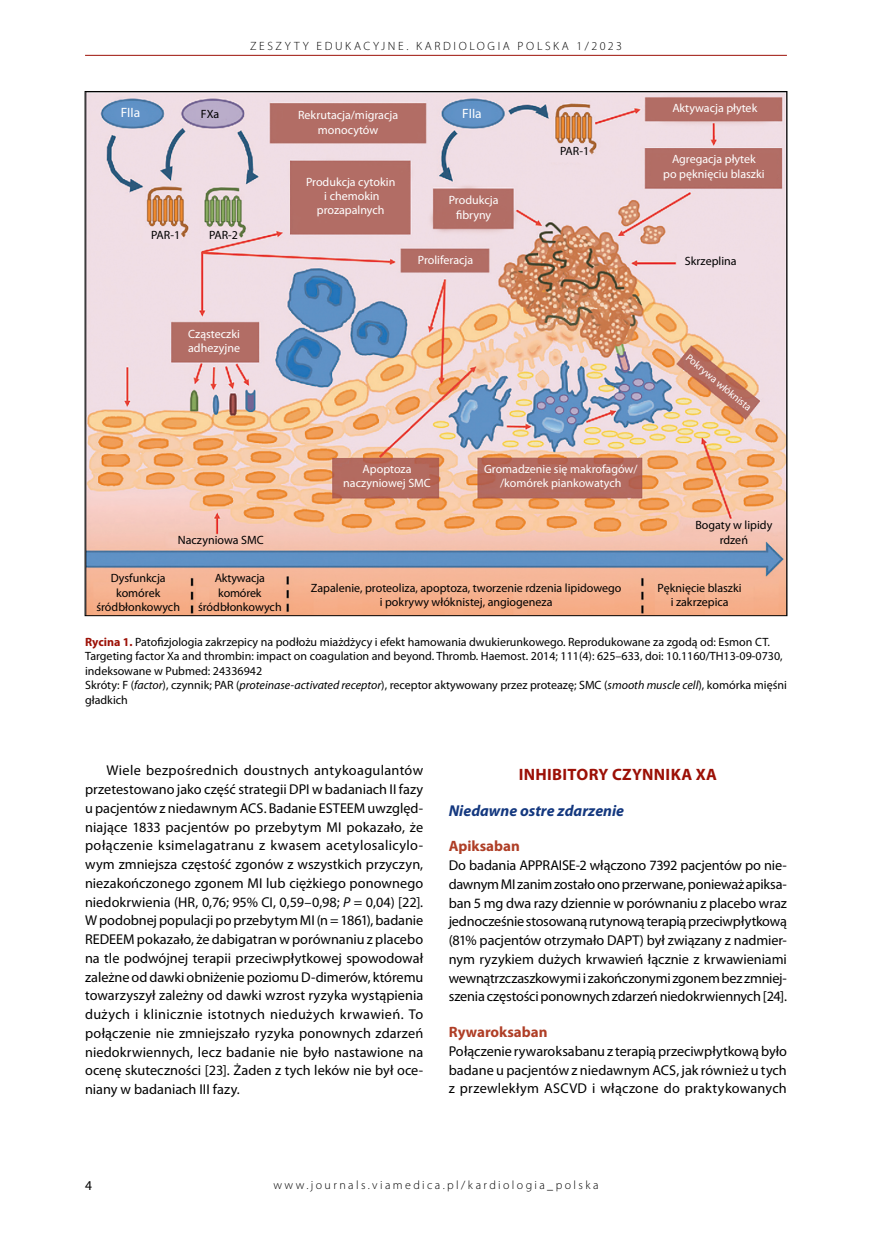
<style>
.page{position:relative;width:872px;height:1234px;background:#fff}
.page>*{position:absolute;margin:0;border:0;box-sizing:border-box;transform-origin:0 0}
.t1{font:700 16.5px "Myriad Pro";letter-spacing:.02em;color:#9c1006}
.t2{font:italic 700 15.75px "Myriad Pro";color:#14387f}
.t3{font:700 15px "Myriad Pro";color:#af3e26}
.t4{font:14.25px/18.8px "Myriad Pro";color:#000;text-align:justify}
.t5{font:13.5px "Myriad Pro";color:#fff}
.t6{font:13.5px "Myriad Pro";color:#000}
.t7{font:12px/14.4px "Myriad Pro";color:#000;text-align:center}
.t8{font:12px/14.4px "Myriad Pro";color:#fff;text-align:center}
.t9{font:300 12px "Myriad Pro";letter-spacing:.205em;color:#000}
.t10{font:10.5px "Myriad Pro";color:#fff}
.s1{font-weight:700;color:#9c1006}
.s2{font-style:italic}
</style>
<div class="page">
<hr style="left:85px;top:55px;width:702px;height:1px;background:#9c1006">
<img style="left:87px;top:93px;width:698px;height:521px">
<p class="t9" style="left:250px;top:39px;width:373px">ZESZYTY EDUKACYJNE. KARDIOLOGIA POLSKA 1/2023</p>
<p class="t5" style="left:121px;top:104px;width:21px">FIIa</p>
<p class="t7" style="left:201px;top:106px;width:20px">FXa</p>
<p class="t5" style="left:462px;top:105px;width:21px">FIIa</p>
<p class="t8" style="left:298px;top:108px;width:102px">Rekrutacja/migracja monocytów</p>
<p class="t7" style="left:151px;top:227px;width:31px">PAR-1</p>
<p class="t7" style="left:209px;top:227px;width:31px">PAR-2</p>
<p class="t8" style="left:188px;top:326px;width:53px;text-align:left">Cząsteczki adhezyjne</p>
<p class="t8" style="left:306px;top:174px;width:91px">Produkcja cytokin i chemokin prozapalnych</p>
<p class="t8" style="left:449px;top:193px;width:51px">Produkcja fibryny</p>
<p class="t8" style="left:418px;top:253px;width:57px">Proliferacja</p>
<p class="t7" style="left:560px;top:144px;width:31px">PAR-1</p>
<p class="t7" style="left:178px;top:532px;width:87px">Naczyniowa SMC</p>
<p class="t8" style="left:343px;top:461px;width:89px">Apoptoza naczyniowej SMC</p>
<p class="t8" style="left:484px;top:461px;width:155px">Gromadzenie się makrofagów/ /komórek piankowatych</p>
<p class="t8" style="left:672px;top:100px;width:86px">Aktywacja płytek</p>
<p class="t8" style="left:663px;top:152px;width:103px">Agregacja płytek<br>po pęknięciu blaszki</p>
<p class="t7" style="left:685px;top:254px;width:53px">Skrzeplina</p>
<p class="t10" style="left:691px;top:351px;width:84px;rotate:40deg">Pokrywa włóknista</p>
<p class="t7" style="left:695px;top:518px;width:78px">Bogaty w lipidy rdzeń</p>
<p class="t7" style="left:96px;top:570px;width:85px">Dysfunkcja komórek śródbłonkowych</p>
<p class="t7" style="left:198px;top:570px;width:85px">Aktywacja komórek śródbłonkowych</p>
<p class="t7" style="left:311px;top:580px;width:312px">Zapalenie, proteoliza, apoptoza, tworzenie rdzenia lipidowego i pokrywy włóknistej, angiogeneza</p>
<p class="t7" style="left:657px;top:580px;width:86px">Pęknięcie blaszki i zakrzepica</p>
<p class="t7" style="left:85px;top:634px;width:703px;text-align:left"><span class="s1">Rycina 1.</span> Patofizjologia zakrzepicy na podłożu miażdżycy i efekt hamowania dwukierunkowego. Reprodukowane za zgodą od: Esmon CT.<br>Targeting factor Xa and thrombin: impact on coagulation and beyond. Thromb. Haemost. 2014; 111(4): 625–633, doi: 10.1160/TH13-09-0730, indeksowane w Pubmed: 24336942<br>Skróty: F (<span class="s2">factor</span>), czynnik; PAR (<span class="s2">proteinase-activated receptor</span>), receptor aktywowany przez proteazę; SMC (<span class="s2">smooth muscle cell</span>), komórka mięśni gładkich</p>
<p class="t4" style="left:85px;top:760px;width:340px;text-indent:21px">Wiele bezpośrednich doustnych antykoagulantów przetestowano jako część strategii DPI w badaniach II fazy u pacjentów z niedawnym ACS. Badanie ESTEEM uwzględ&shy;niające 1833 pacjentów po przebytym MI pokazało, że połączenie ksimelagatranu z kwasem acetylosalicylo&shy;wym zmniejsza częstość zgonów z wszystkich przyczyn, niezakończonego zgonem MI lub ciężkiego ponownego niedokrwienia (HR, 0,76; 95% CI, 0,59–0,98; <span class="s2">P</span> = 0,04) [22].<br>W podobnej populacji po przebytym MI (n = 1861), badanie REDEEM pokazało, że dabigatran w porównaniu z placebo na tle podwójnej terapii przeciwpłytkowej spowodował zależne od dawki obniżenie poziomu D-dimerów, któremu towarzyszył zależny od dawki wzrost ryzyka wystąpienia dużych i klinicznie istotnych niedużych krwawień. To połączenie nie zmniejszało ryzyka ponownych zdarzeń niedokrwiennych, lecz badanie nie było nastawione na ocenę skuteczności [23]. Żaden z tych leków nie był oce&shy;niany w badaniach III fazy.</p>
<p class="t1" style="left:519px;top:763px;width:200px">INHIBITORY CZYNNIKA XA</p>
<p class="t2" style="left:449px;top:799px;width:177px">Niedawne ostre zdarzenie</p>
<p class="t3" style="left:449px;top:836px;width:73px">Apiksaban</p>
<p class="t4" style="left:449px;top:855px;width:340px">Do badania APPRAISE-2 włączono 7392 pacjentów po nie&shy;dawnym MI zanim zostało ono przerwane, ponieważ apiksa&shy;ban 5 mg dwa razy dziennie w porównaniu z placebo wraz jednocześnie stosowaną rutynową terapią przeciwpłytkową (81% pacjentów otrzymało DAPT) był związany z nadmier&shy;nym ryzykiem dużych krwawień łącznie z krwawieniami wewnątrzczaszkowymi i zakończonymi zgonem bez zmniej&shy;szenia częstości ponownych zdarzeń niedokrwiennych [24].</p>
<p class="t3" style="left:449px;top:1022px;width:100px">Rywaroksaban</p>
<p class="t4" style="left:449px;top:1041px;width:340px">Połączenie rywaroksabanu z terapią przeciwpłytkową było badane u pacjentów z niedawnym ACS, jak również u tych z przewlekłym ASCVD i włączone do praktykowanych</p>
<p class="t6" style="left:85px;top:1176px;width:8px">4</p>
<p class="t9" style="left:273px;top:1176px;width:327px">www.journals.viamedica.pl/kardiologia_polska</p>
</div>
